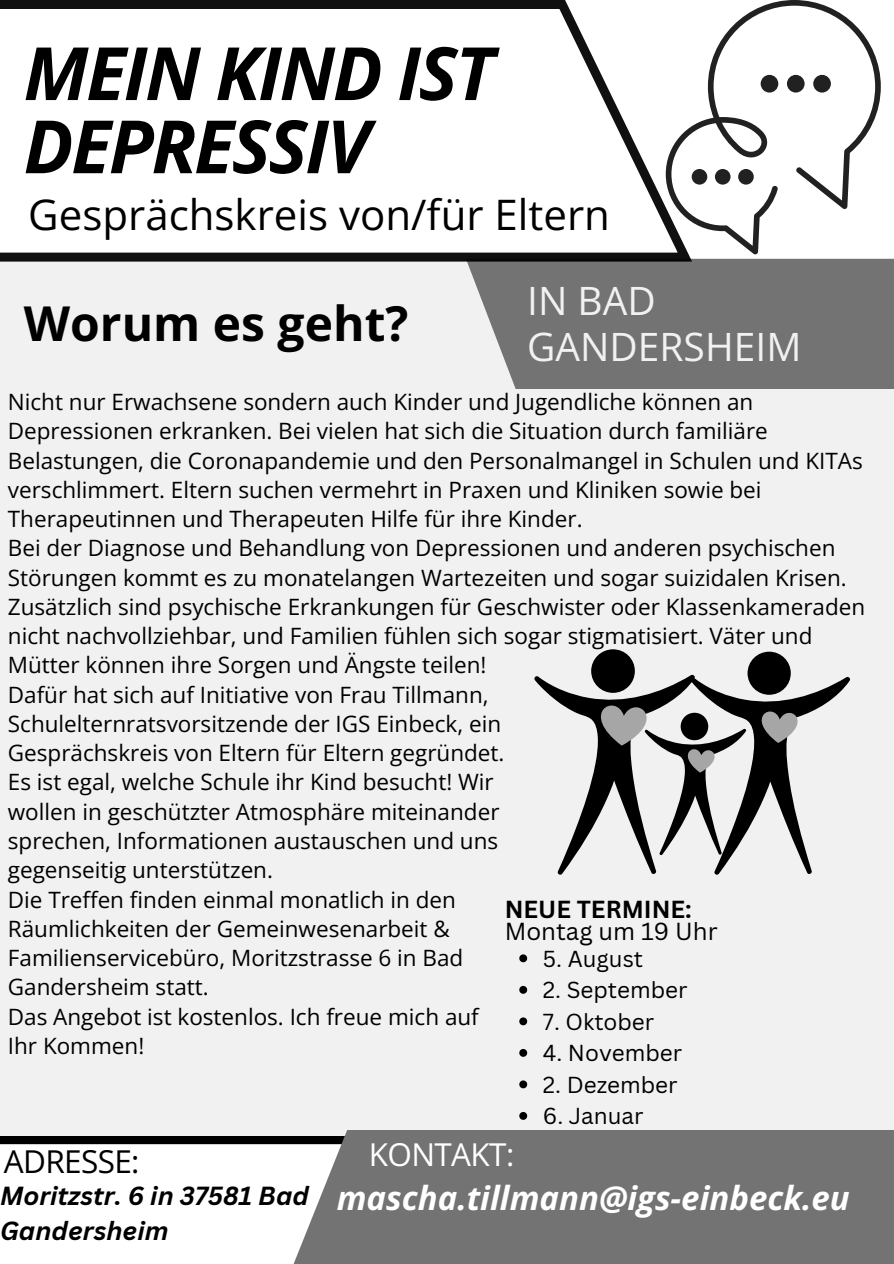
<style>
.page{position:relative;width:894px;height:1264px;background:#fff}
.page>*{position:absolute;margin:0;border:0;box-sizing:border-box;transform-origin:0 0}
.t1{font:italic 700 73.5px/73.2px "Open Sans";letter-spacing:-.03em;color:#000}
.t2{font:700 48px "Open Sans";color:#000}
.t3{font:42px "Open Sans";color:#000}
.t4{font:39px/46.2px "Open Sans";color:#f1f1f1}
.t5{font:italic 700 33px "Open Sans";color:#fff}
.t6{font:31.5px "Open Sans";letter-spacing:-.02em;color:#fff}
.t7{font:31.5px "Open Sans";letter-spacing:-.02em;color:#000}
.t8{font:italic 700 25.5px/35px "Canva Sans";color:#000}
.t9{font:24px "Canva Sans";color:#000}
.t10{font:700 24px "Canva Sans";color:#000}
.t11{font:22.5px/29.2px "Open Sans";color:#000}
.t12{font:22.5px "Canva Sans";color:#000}
</style>
<div class="page">
<div style="left:0;top:259px;width:893px;height:883px;background:#f1f1f1"></div>
<svg style="left:0;top:1136px;width:282px;height:9px;background:#171717"></svg>
<div style="left:282px;top:1130px;width:611px;height:133px;background:#737373"></div>
<div style="left:466px;top:259px;width:427px;height:130px;background:#737373"></div>
<svg style="left:0;top:0;width:692px;height:261px"></svg>
<svg style="left:665px;top:0;width:215px;height:254px"></svg>
<div style="left:591px;top:649px;width:43px;height:44px;background:#000;border-radius:50%"></div>
<div style="left:747px;top:651px;width:43px;height:44px;background:#000;border-radius:50%"></div>
<svg style="left:534px;top:674px;width:316px;height:201px"></svg>
<svg style="left:519px;top:954px;width:8px;height:8px"></svg>
<svg style="left:519px;top:985px;width:8px;height:8px"></svg>
<svg style="left:519px;top:1017px;width:8px;height:8px"></svg>
<svg style="left:519px;top:1049px;width:8px;height:7px"></svg>
<svg style="left:519px;top:1080px;width:8px;height:8px"></svg>
<svg style="left:519px;top:1112px;width:8px;height:7px"></svg>
<p class="t1" style="left:24px;top:35px;width:472px">MEIN KIND IST<br>DEPRESSIV</p>
<p class="t3" style="left:28px;top:185px;width:583px">Gesprächskreis von/für Eltern</p>
<p class="t2" style="left:24px;top:290px;width:386px">Worum es geht?</p>
<p class="t4" style="left:527px;top:277px;width:276px">IN BAD<br>GANDERSHEIM</p>
<h1 class="t11" style="left:8px;top:387px;width:856px">Nicht nur Erwachsene sondern auch Kinder und Jugendliche können an Depressionen erkranken. Bei vielen hat sich die Situation durch familiäre Belastungen, die Coronapandemie und den Personalmangel in Schulen und KITAs verschlimmert. Eltern suchen vermehrt in Praxen und Kliniken sowie bei Therapeutinnen und Therapeuten Hilfe für ihre Kinder.</h1>
<h4 class="t11" style="left:8px;top:533px;width:858px">Bei der Diagnose und Behandlung von Depressionen und anderen psychischen Störungen kommt es zu monatelangen Wartezeiten und sogar suizidalen Krisen.<br>Zusätzlich sind psychische Erkrankungen für Geschwister oder Klassenkameraden nicht nachvollziehbar, und Familien fühlen sich sogar stigmatisiert. Väter und Mütter können ihre Sorgen und Ängste teilen!</h4>
<p class="t11" style="left:8px;top:679px;width:482px">Dafür hat sich auf Initiative von Frau Tillmann,</p>
<h2 class="t11" style="left:8px;top:708px;width:494px">Schulelternratsvorsitzende der IGS Einbeck, ein</h2>
<h3 class="t11" style="left:8px;top:738px;width:498px">Gesprächskreis von Eltern für Eltern gegründet.</h3>
<p class="t11" style="left:8px;top:767px;width:487px">Es ist egal, welche Schule ihr Kind besucht! Wir</p>
<p class="t11" style="left:8px;top:796px;width:493px">wollen in geschützter Atmosphäre miteinander</p>
<p class="t11" style="left:8px;top:825px;width:492px">sprechen, Informationen austauschen und uns</p>
<p class="t11" style="left:8px;top:855px;width:266px">gegenseitig unterstützen.</p>
<p class="t11" style="left:8px;top:884px;width:449px">Die Treffen finden einmal monatlich in den</p>
<p class="t11" style="left:8px;top:913px;width:443px">Räumlichkeiten der Gemeinwesenarbeit &amp;</p>
<p class="t11" style="left:8px;top:942px;width:457px">Familienservicebüro, Moritzstrasse 6 in Bad</p>
<p class="t11" style="left:8px;top:972px;width:202px">Gandersheim statt.</p>
<p class="t11" style="left:8px;top:1001px;width:472px">Das Angebot ist kostenlos. Ich freue mich auf</p>
<p class="t11" style="left:8px;top:1030px;width:138px">Ihr Kommen!</p>
<p class="t10" style="left:504px;top:892px;width:189px">NEUE TERMINE:</p>
<p class="t9" style="left:504px;top:914px;width:214px">Montag um 19 Uhr</p>
<p class="t12" style="left:542px;top:942px;width:102px">5. August</p>
<p class="t12" style="left:542px;top:974px;width:146px">2. September</p>
<p class="t12" style="left:542px;top:1005px;width:113px">7. Oktober</p>
<p class="t12" style="left:542px;top:1037px;width:141px">4. November</p>
<h5 class="t12" style="left:542px;top:1068px;width:136px">2. Dezember</h5>
<h5 class="t12" style="left:542px;top:1100px;width:102px">6. Januar</h5>
<p class="t7" style="left:4px;top:1138px;width:137px">ADRESSE:</p>
<p class="t8" style="left:0;top:1177px;width:310px">Moritzstr. 6 in 37581 Bad<br>Gandersheim</p>
<p class="t6" style="left:369px;top:1132px;width:147px">KONTAKT:</p>
<p class="t5" style="left:336px;top:1174px;width:514px">mascha.tillmann@igs-einbeck.eu</p>
</div>
